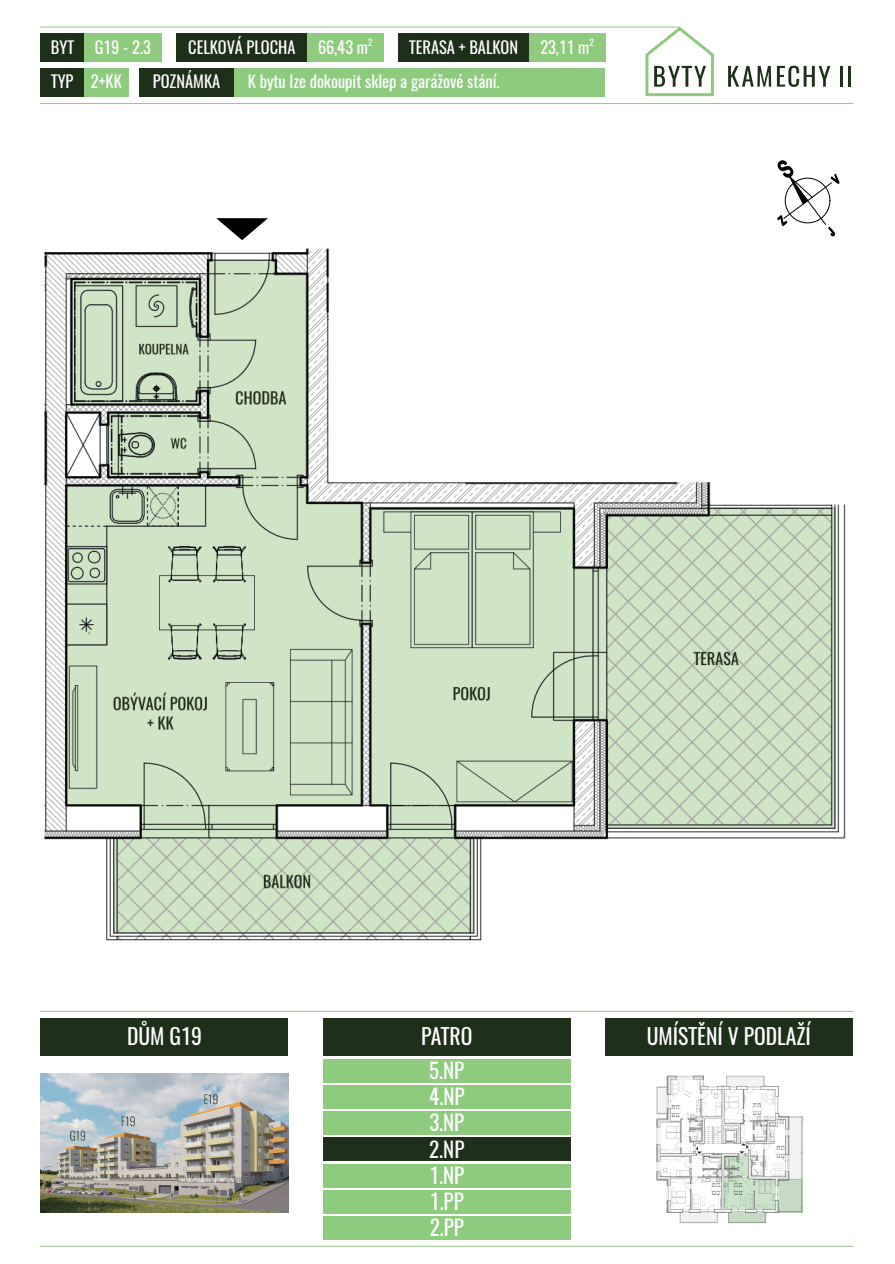
<style>
.page{position:relative;width:895px;height:1264px;background:#fff}
.page>*{position:absolute;margin:0;border:0;box-sizing:border-box;transform-origin:0 0}
.t1{font:21.6px "Oswald";color:#fff}
.t2{font:21px/26.2px "Oswald";color:#fff;text-align:justify}
.t3{font:16.5px "Oswald";color:#fff}
.t4{font:9px "Oswald";color:#fff}
</style>
<div class="page">
<hr style="left:40px;top:103px;width:813px;height:1px;background:#8ecb7f">
<hr style="left:40px;top:27px;width:639px;height:1px;background:#8ecb7f">
<svg style="left:728px;top:66px;width:102px;height:21px"></svg>
<hr style="left:839px;top:66px;width:3px;height:21px;background:#1e2f1a">
<hr style="left:847px;top:66px;width:3px;height:21px;background:#1e2f1a">
<svg style="left:642px;top:26px;width:72px;height:71px"></svg>
<div style="left:84px;top:33px;width:77px;height:29px;background:#8ecb7f"></div>
<div style="left:306px;top:33px;width:77px;height:29px;background:#8ecb7f"></div>
<div style="left:528px;top:34px;width:77px;height:28px;background:#8ecb7f"></div>
<div style="left:84px;top:68px;width:44px;height:29px;background:#8ecb7f"></div>
<div style="left:40px;top:33px;width:44px;height:29px;background:#1e2f1a"></div>
<div style="left:176px;top:33px;width:130px;height:29px;background:#1e2f1a"></div>
<div style="left:398px;top:34px;width:130px;height:28px;background:#1e2f1a"></div>
<div style="left:40px;top:68px;width:44px;height:29px;background:#1e2f1a"></div>
<img style="left:44px;top:240px;width:802px;height:701px">
<svg style="left:216px;top:218px;width:52px;height:22px"></svg>
<img style="left:656px;top:1075px;width:147px;height:149px">
<hr style="left:40px;top:1010px;width:813px;height:1px;background:#8ecb7f">
<hr style="left:40px;top:1245px;width:813px;height:1px;background:#8ecb7f">
<div style="left:604px;top:1018px;width:248px;height:38px;background:#1e2f1a"></div>
<div style="left:40px;top:1018px;width:248px;height:38px;background:#1e2f1a"></div>
<div style="left:323px;top:1059px;width:247px;height:23px;background:#8ecb7f"></div>
<div style="left:323px;top:1085px;width:247px;height:23px;background:#8ecb7f"></div>
<div style="left:323px;top:1111px;width:247px;height:23px;background:#8ecb7f"></div>
<div style="left:323px;top:1137px;width:247px;height:23px;background:#1e2f1a"></div>
<div style="left:323px;top:1163px;width:247px;height:23px;background:#8ecb7f"></div>
<div style="left:323px;top:1189px;width:247px;height:23px;background:#8ecb7f"></div>
<div style="left:323px;top:1216px;width:247px;height:23px;background:#8ecb7f"></div>
<div style="left:323px;top:1018px;width:247px;height:38px;background:#1e2f1a"></div>
<div style="left:233px;top:68px;width:371px;height:29px;background:#8ecb7f"></div>
<div style="left:139px;top:68px;width:94px;height:29px;background:#1e2f1a"></div>
<img style="left:41px;top:1073px;width:247px;height:139px">
<svg style="left:783px;top:176px;width:49px;height:49px"></svg>
<p class="t3" style="left:51px;top:36px;width:25px">BYT</p>
<p class="t3" style="left:188px;top:36px;width:109px">CELKOVÁ PLOCHA</p>
<p class="t3" style="left:409px;top:36px;width:110px">TERASA + BALKON</p>
<p class="t3" style="left:51px;top:70px;width:24px">TYP</p>
<p class="t3" style="left:95px;top:36px;width:57px">G19 - 2.3</p>
<p class="t3" style="left:318px;top:36px;width:51px">66,43 m</p>
<p class="t4" style="left:368px;top:36px;width:6px">2</p>
<p class="t3" style="left:540px;top:36px;width:50px">23,11 m</p>
<p class="t4" style="left:589px;top:36px;width:6px">2</p>
<p class="t3" style="left:91px;top:70px;width:32px">2+KK</p>
<p class="t3" style="left:153px;top:70px;width:69px">POZNÁMKA</p>
<p class="t3" style="left:248px;top:70px;width:253px">K bytu lze dokoupit sklep a garážové stání.</p>
<h1 class="t1" style="left:127px;top:1021px;width:76px">DŮM G19</h1>
<h1 class="t1" style="left:646px;top:1021px;width:165px">UMÍSTĚNÍ V PODLAŽÍ</h1>
<p class="t2" style="left:429px;top:1057px;width:37px">5.NP 4.NP 3.NP 2.NP 1.NP 1.PP 2.PP</p>
<h1 class="t1" style="left:421px;top:1021px;width:53px">PATRO</h1>
</div>
